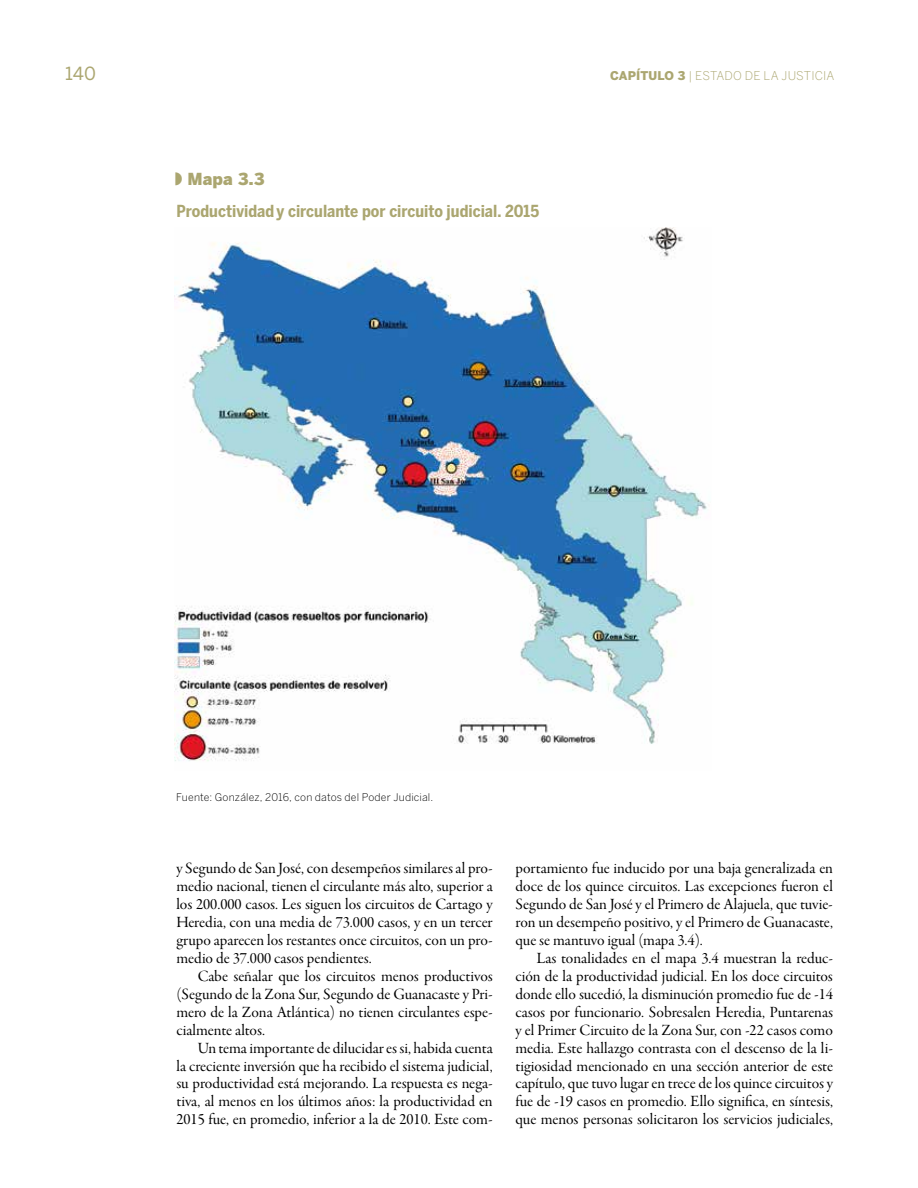
<style>
.page{position:relative;width:918px;height:1188px;background:#fff}
.page>*{position:absolute;margin:0;border:0;box-sizing:border-box;transform-origin:0 0}
.t1{font:18px "Benton Sans";color:#aba670}
.t2{font:700 16.5px "Benton Sans Cond";color:#aba670}
.t3{font:900 16.5px "Benton Sans";color:#aba670}
.t4{font:15.75px/18px "Garamond Premr Pro Subh";color:#000;text-align:justify}
.t5{font:300 12px "Benton Sans";letter-spacing:.01em;color:#aba670}
.t6{font:300 10.5px "Benton Sans";letter-spacing:.015em;color:#000}
.s1{font-weight:900}
</style>
<div class="page">
<img style="left:175px;top:227px;width:532px;height:534px">
<p class="t1" style="left:65px;top:62px;width:32px">140</p>
<p class="t5" style="left:610px;top:68px;width:226px"><span class="s1">CAPÍTULO 3</span> | ESTADO DE LA JUSTICIA</p>
<p class="t3" style="left:175px;top:170px;width:91px">◗ Mapa 3.3</p>
<p class="t2" style="left:176px;top:201px;width:364px">Productividady circulante por circuito judicial. 2015</p>
<p class="t6" style="left:176px;top:791px;width:259px">Fuente: González, 2016, con datos del Poder Judicial.</p>
<p class="t4" style="left:176px;top:860px;width:318px">y Segundo de San José, con desempeños similares al pro&shy;medio nacional, tienen el circulante más alto, superior a los 200.000 casos. Les siguen los circuitos de Cartago y Heredia, con una media de 73.000 casos, y en un tercer grupo aparecen los restantes once circuitos, con un pro&shy;medio de 37.000 casos pendientes.</p>
<p class="t4" style="left:176px;top:968px;width:318px;text-indent:21px">Cabe señalar que los circuitos menos productivos (Segundo de la Zona Sur, Segundo de Guanacaste y Pri&shy;mero de la Zona Atlántica) no tienen circulantes espe&shy;cialmente altos.</p>
<p class="t4" style="left:176px;top:1039px;width:318px;text-indent:21px">Un tema importante de dilucidar es si, habida cuenta la creciente inversión que ha recibido el sistema judicial, su productividad está mejorando. La respuesta es nega&shy;tiva, al menos en los últimos años: la productividad en 2015 fue, en promedio, inferior a la de 2010. Este com-</p>
<p class="t4" style="left:515px;top:860px;width:319px">portamiento fue inducido por una baja generalizada en doce de los quince circuitos. Las excepciones fueron el Segundo de San José y el Primero de Alajuela, que tuvie&shy;ron un desempeño positivo, y el Primero de Guanacaste, que se mantuvo igual (mapa 3.4).</p>
<p class="t4" style="left:515px;top:950px;width:319px;text-indent:21px">Las tonalidades en el mapa 3.4 muestran la reduc&shy;ción de la productividad judicial. En los doce circuitos donde ello sucedió, la disminución promedio fue de -14 casos por funcionario. Sobresalen Heredia, Puntarenas y el Primer Circuito de la Zona Sur, con -22 casos como media. Este hallazgo contrasta con el descenso de la li&shy;tigiosidad mencionado en una sección anterior de este capítulo, que tuvo lugar en trece de los quince circuitos y fue de -19 casos en promedio. Ello significa, en síntesis, que menos personas solicitaron los servicios judiciales,</p>
</div>
